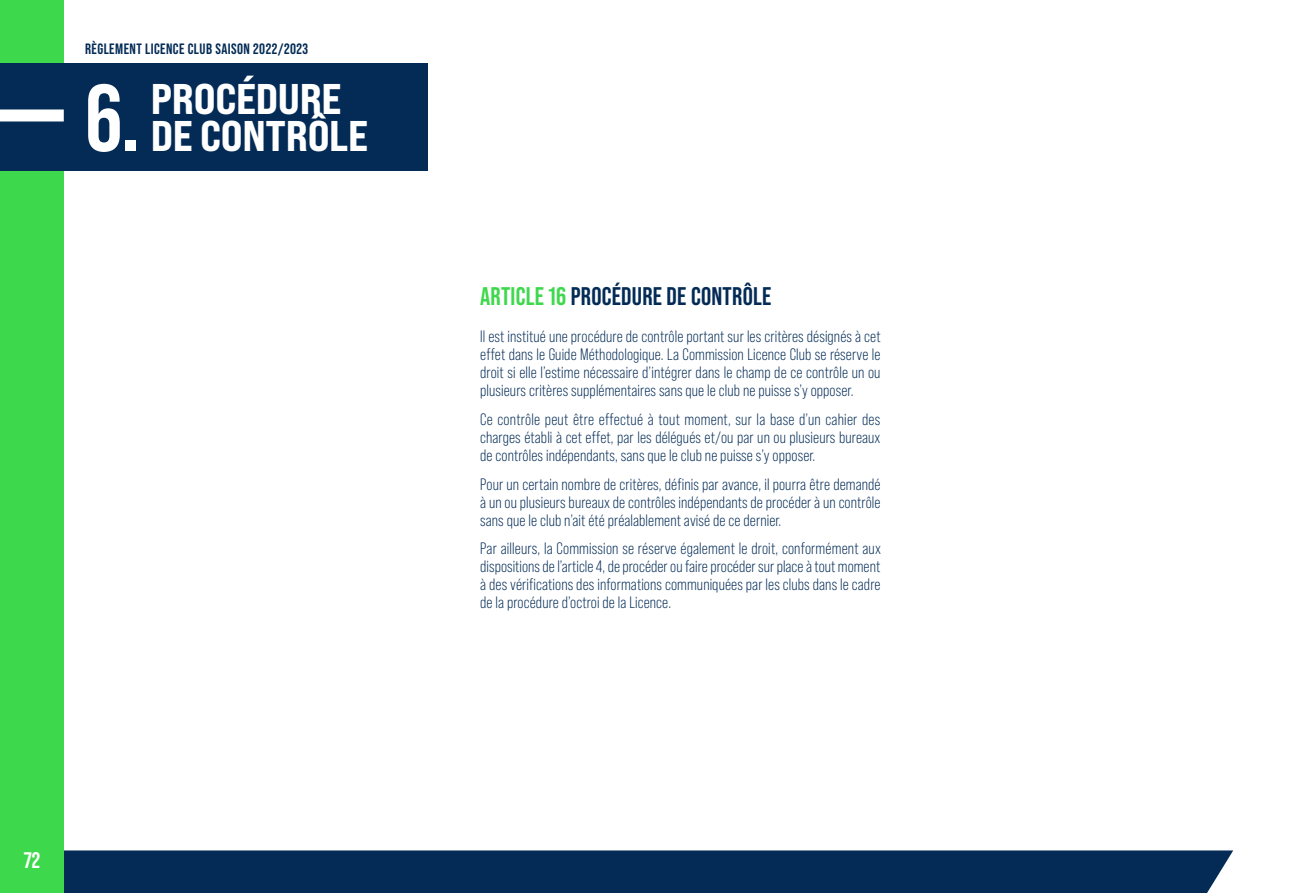
<style>
.page{position:relative;width:1297px;height:893px;background:#fff}
.page>*{position:absolute;margin:0;border:0;box-sizing:border-box;transform-origin:0 0}
.t1{font:42.9px "Bebas Neue Pro Exp Eb";letter-spacing:-.01em;color:#fff}
.t2{font:700 25.5px "Bebas Neue Pro";letter-spacing:.01em;color:#032b56}
.t3{font:700 22.5px "Bebas Neue Pro";color:#fff}
.t4{font:16.5px/18px "Bebas Neue Pro";letter-spacing:.005em;color:#032b56;text-align:justify}
.t5{font:700 15px "Bebas Neue Pro";letter-spacing:.03em;color:#032b56}
.s1{font-family:"Bebas Neue Pro";font-weight:700;font-size:94.65px}
.s2{color:#3ed84d}
</style>
<div class="page">
<div style="left:64px;top:850px;width:1169px;height:43px;background:#032b56"></div>
<div style="left:0;top:0;width:64px;height:893px;background:#3ed84d"></div>
<div style="left:0;top:64px;width:427px;height:107px;background:#032b56"></div>
<div style="left:0;top:109px;width:64px;height:12px;background:#fff"></div>
<p class="t5" style="left:85px;top:41px;width:225px">RÈGLEMENT LICENCE CLUB SAISON 2022/2023</p>
<h1 class="t1" style="left:151px;top:72px;width:192px">PROCÉDURE</h1>
<h1 class="t1" style="left:85px;top:109px;width:285px"><span class="s1">6.</span> DE CONTRÔLE</h1>
<h3 class="t3" style="left:24px;top:847px;width:18px">72</h3>
<h2 class="t2" style="left:480px;top:282px;width:293px"><span class="s2">ARTICLE 16</span> PROCÉDURE DE CONTRÔLE</h2>
<p class="t4" style="left:480px;top:328px;width:402px">Il est institué une procédure de contrôle portant sur les critères désignés à cet effet dans le Guide Méthodologique. La Commission Licence Club se réserve le droit si elle l’estime nécessaire d’intégrer dans le champ de ce contrôle un ou plusieurs critères supplémentaires sans que le club ne puisse s’y opposer.</p>
<p class="t4" style="left:480px;top:410px;width:402px">Ce contrôle peut être effectué à tout moment, sur la base d’un cahier des charges établi à cet effet, par les délégués et/ou par un ou plusieurs bureaux de contrôles indépendants, sans que le club ne puisse s’y opposer.</p>
<p class="t4" style="left:480px;top:475px;width:402px">Pour un certain nombre de critères, définis par avance, il pourra être demandé à un ou plusieurs bureaux de contrôles indépendants de procéder à un contrôle sans que le club n’ait été préalablement avisé de ce dernier.</p>
<p class="t4" style="left:480px;top:539px;width:402px">Par ailleurs, la Commission se réserve également le droit, conformément aux dispositions de l’article 4, de procéder ou faire procéder sur place à tout moment à des vérifications des informations communiquées par les clubs dans le cadre de la procédure d’octroi de la Licence.</p>
</div>
